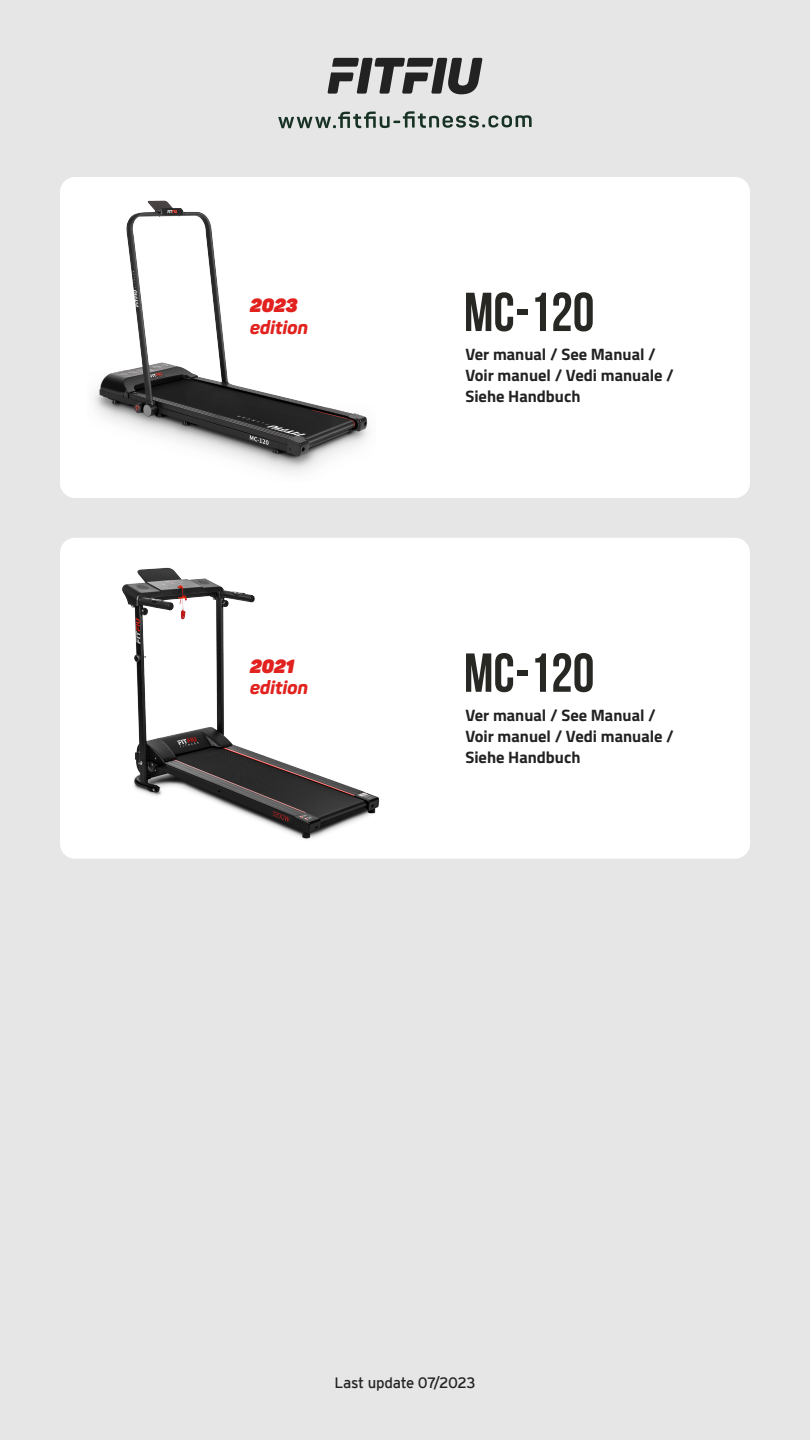
<style>
.page{position:relative;width:810px;height:1440px;background:#e6e6e6}
.page>*{position:absolute;margin:0;border:0;box-sizing:border-box;transform-origin:0 0}
.t1{font:700 54.75px "Bebas Neue";color:#272724}
.t2{font:italic 800 18.9px "Panton";color:#e1221e}
.t3{font:italic 800 18.9px "Panton";color:#e1221e}
.t4{font:700 16.5px/21px "Cairo";color:#222}
.t5{font:15px "Interstate";letter-spacing:-.025em;color:#222}
</style>
<div class="page">
<svg style="left:327px;top:58px;width:156px;height:36px"></svg>
<svg style="left:278px;top:111px;width:254px;height:17px"></svg>
<div style="left:60px;top:177px;width:690px;height:321px;background:#fff;border-radius:15px"></div>
<img style="left:94px;top:200px;width:274px;height:273px">
<div style="left:60px;top:538px;width:690px;height:321px;background:#fff;border-radius:15px"></div>
<img style="left:122px;top:567px;width:258px;height:272px">
<p class="t3" style="left:250px;top:293px;width:49px">2023</p>
<p class="t2" style="left:250px;top:315px;width:60px">edition</p>
<p class="t3" style="left:250px;top:654px;width:46px">2021</p>
<p class="t2" style="left:250px;top:676px;width:60px">edition</p>
<h1 class="t1" style="left:464px;top:282px;width:132px">MC-120</h1>
<p class="t4" style="left:465px;top:344px;width:210px">Ver manual / See Manual /<br>Voir manuel / Vedi manuale /<br>Siehe Handbuch</p>
<h1 class="t1" style="left:464px;top:643px;width:132px">MC-120</h1>
<p class="t4" style="left:465px;top:705px;width:210px">Ver manual / See Manual /<br>Voir manuel / Vedi manuale /<br>Siehe Handbuch</p>
<p class="t5" style="left:335px;top:1375px;width:142px">Last update 07/2023</p>
</div>
